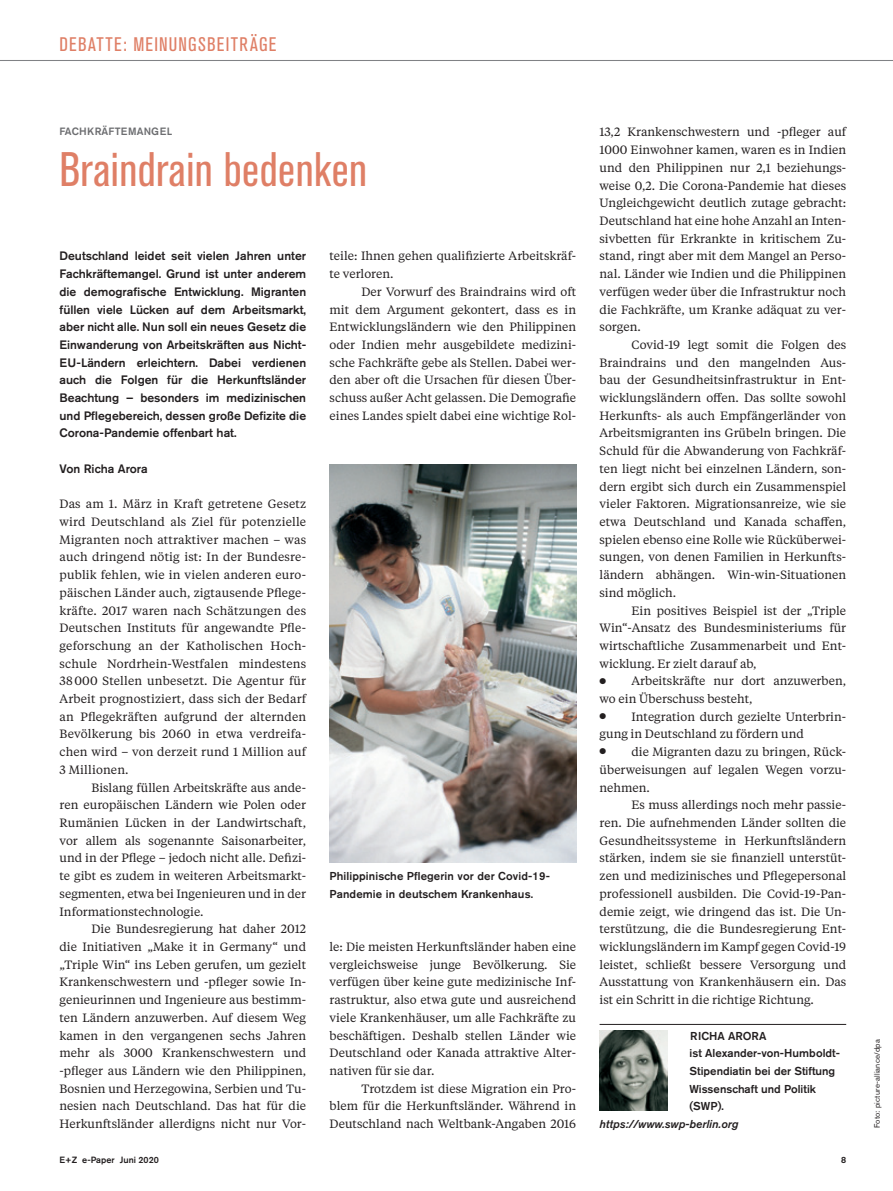
<style>
.page{position:relative;width:893px;height:1191px;background:#fff}
.page>*{position:absolute;margin:0;border:0;box-sizing:border-box;transform-origin:0 0}
.t1{font:condensed 48px "Akzidenz Grotesk BE";letter-spacing:.01em;color:#df7f66}
.t2{font:condensed 19.5px "Akzidenz Grotesk BE";letter-spacing:.065em;color:#df7f66}
.t3{font:500 12.15px/17.7px "Akzidenz Grotesk BE";color:#231f20;text-align:justify}
.t4{font:12px/17.7px "Tiempos Text";color:#231f20;text-align:justify}
.t5{font:500 11.4px/17.7px "Akzidenz Grotesk BE";color:#231f20}
.t6{font:italic 500 11.4px "Akzidenz Grotesk BE";color:#231f20}
.t7{font:500 10.5px "Akzidenz Grotesk BE";letter-spacing:.015em;color:#6c6d70}
.t8{font:500 9px "Akzidenz Grotesk BE";color:#231f20}
.t9{font:7.8px "Akzidenz Grotesk BE";letter-spacing:.02em;color:#231f20}
</style>
<div class="page">
<hr style="left:0;top:60px;width:893px;height:1px;background:#808285">
<hr style="left:600px;top:1024px;width:246px;height:1px;background:#231f20">
<img style="left:600px;top:1030px;width:67px;height:80px">
<img style="left:330px;top:464px;width:246px;height:398px">
<h2 class="t2" style="left:60px;top:33px;width:218px">DEBATTE: MEINUNGSBEITRÄGE</h2>
<p class="t7" style="left:60px;top:125px;width:114px">FACHKRÄFTEMANGEL</p>
<h1 class="t1" style="left:60px;top:142px;width:309px">Braindrain bedenken</h1>
<p class="t3" style="left:60px;top:247px;width:248px">Deutschland leidet seit vielen Jahren unter Fachkräftemangel. Grund ist unter anderem die demografische Entwicklung. Migranten füllen viele Lücken auf dem Arbeitsmarkt, aber nicht alle. Nun soll ein neues Gesetz die Einwanderung von Arbeitskräften aus Nicht-EU-Ländern erleichtern. Dabei verdienen auch die Folgen für die Herkunftsländer Beachtung – besonders im medizinischen und Pflegebereich, dessen große Defizite die Corona-Pandemie offenbart hat.</p>
<p class="t3" style="left:60px;top:459px;width:90px">Von Richa Arora</p>
<p class="t4" style="left:60px;top:494px;width:248px">Das am 1. März in Kraft getretene Gesetz wird Deutschland als Ziel für potenzielle Migranten noch attraktiver machen – was auch dringend nötig ist: In der Bundesre&shy;publik fehlen, wie in vielen anderen euro&shy;päischen Länder auch, zigtausende Pflege&shy;kräfte. 2017 waren nach Schätzungen des Deutschen Instituts für angewandte Pfle&shy;geforschung an der Katholischen Hoch&shy;schule Nordrhein-Westfalen mindestens 38000 Stellen unbesetzt. Die Agentur für Arbeit prognostiziert, dass sich der Bedarf an Pflegekräften aufgrund der alternden Bevölkerung bis 2060 in etwa verdreifa&shy;chen wird – von derzeit rund 1 Million auf 3 Millionen.</p>
<p class="t4" style="left:60px;top:778px;width:248px;text-indent:32px">Bislang füllen Arbeitskräfte aus ande&shy;ren europäischen Ländern wie Polen oder Rumänien Lücken in der Landwirtschaft, vor allem als sogenannte Saisonarbeiter, und in der Pflege – jedoch nicht alle. Defizi&shy;te gibt es zudem in weiteren Arbeitsmarkt&shy;segmenten, etwa bei Ingenieuren und in der Informationstechnologie.</p>
<p class="t4" style="left:60px;top:919px;width:248px;text-indent:32px">Die Bundesregierung hat daher 2012 die Initiativen „Make it in Germany“ und „Triple Win“ ins Leben gerufen, um gezielt Krankenschwestern und -pfleger sowie In&shy;genieurinnen und Ingenieure aus bestimm&shy;ten Ländern anzuwerben. Auf diesem Weg kamen in den vergangenen sechs Jahren mehr als 3000 Krankenschwestern und -pfleger aus Ländern wie den Philippinen, Bosnien und Herzegowina, Serbien und Tu&shy;nesien nach Deutschland. Das hat für die Herkunftsländer allerdigns nicht nur Vor-</p>
<p class="t4" style="left:330px;top:247px;width:248px">teile: Ihnen gehen qualifizierte Arbeitskräf&shy;te verloren.</p>
<p class="t4" style="left:330px;top:282px;width:248px;text-indent:32px">Der Vorwurf des Braindrains wird oft mit dem Argument gekontert, dass es in Entwicklungsländern wie den Philippinen oder Indien mehr ausgebildete medizini&shy;sche Fachkräfte gebe als Stellen. Dabei wer&shy;den aber oft die Ursachen für diesen Über&shy;schuss außer Acht gelassen. Die Demografie eines Landes spielt dabei eine wichtige Rol-</p>
<p class="t5" style="left:330px;top:867px;width:222px">Philippinische Pflegerin vor der Covid-19-<br>Pandemie in deutschem Krankenhaus.</p>
<p class="t4" style="left:330px;top:937px;width:248px">le: Die meisten Herkunftsländer haben eine vergleichsweise junge Bevölkerung. Sie verfügen über keine gute medizinische Inf&shy;rastruktur, also etwa gute und ausreichend viele Krankenhäuser, um alle Fachkräfte zu beschäftigen. Deshalb stellen Länder wie Deutschland oder Kanada attraktive Alter&shy;nativen für sie dar.</p>
<p class="t4" style="left:330px;top:1079px;width:248px;text-indent:32px">Trotzdem ist diese Migration ein Pro&shy;blem für die Herkunftsländer. Während in Deutschland nach Weltbank-Angaben 2016</p>
<p class="t4" style="left:600px;top:123px;width:248px">13,2 Krankenschwestern und -pfleger auf 1000 Einwohner kamen, waren es in Indien und den Philippinen nur 2,1 beziehungs&shy;weise 0,2. Die Corona-Pandemie hat dieses Ungleichgewicht deutlich zutage gebracht:<br>Deutschland hat eine hohe Anzahl an Inten&shy;sivbetten für Erkrankte in kritischem Zu&shy;stand, ringt aber mit dem Mangel an Perso&shy;nal. Länder wie Indien und die Philippinen verfügen weder über die Infrastruktur noch die Fachkräfte, um Kranke adäquat zu ver&shy;sorgen.</p>
<p class="t4" style="left:600px;top:335px;width:248px;text-indent:32px">Covid-19 legt somit die Folgen des Braindrains und den mangelnden Aus&shy;bau der Gesundheitsinfrastruktur in Ent&shy;wicklungsländern offen. Das sollte sowohl Herkunfts- als auch Empfängerländer von Arbeitsmigranten ins Grübeln bringen. Die Schuld für die Abwanderung von Fachkräf&shy;ten liegt nicht bei einzelnen Ländern, son&shy;dern ergibt sich durch ein Zusammenspiel vieler Faktoren. Migrationsanreize, wie sie etwa Deutschland und Kanada schaffen, spielen ebenso eine Rolle wie Rücküberwei&shy;sungen, von denen Familien in Herkunfts&shy;ländern abhängen. Win-win-Situationen sind möglich.</p>
<p class="t4" style="left:600px;top:601px;width:248px;text-indent:32px">Ein positives Beispiel ist der „Triple Win“-Ansatz des Bundesministeriums für wirtschaftliche Zusammenarbeit und Ent&shy;wicklung. Er zielt darauf ab,</p>
<p class="t4" style="left:600px;top:671px;width:248px">● Arbeitskräfte nur dort anzuwerben, wo ein Überschuss besteht,</p>
<p class="t4" style="left:600px;top:707px;width:248px">● Integration durch gezielte Unterbrin&shy;gung in Deutschland zu fördern und</p>
<p class="t4" style="left:600px;top:742px;width:248px">● die Migranten dazu zu bringen, Rück&shy;überweisungen auf legalen Wegen vorzu&shy;nehmen.</p>
<p class="t4" style="left:600px;top:795px;width:248px;text-indent:32px">Es muss allerdings noch mehr passie&shy;ren. Die aufnehmenden Länder sollten die Gesundheitssysteme in Herkunftsländern stärken, indem sie sie finanziell unterstüt&shy;zen und medizinisches und Pflegepersonal professionell ausbilden. Die Covid-19-Pan&shy;demie zeigt, wie dringend das ist. Die Un&shy;terstützung, die die Bundesregierung Ent&shy;wicklungsländern im Kampf gegen Covid-19 leistet, schließt bessere Versorgung und Ausstattung von Krankenhäusern ein. Das ist ein Schritt in die richtige Richtung.</p>
<p class="t5" style="left:690px;top:1026px;width:152px">RICHA ARORA<br>ist Alexander-von-Humboldt-<br>Stipendiatin bei der Stiftung<br>Wissenschaft und Politik (SWP).</p>
<p class="t6" style="left:600px;top:1117px;width:140px">https://www.swp-berlin.org</p>
<p class="t8" style="left:60px;top:1154px;width:101px">E+Z e-Paper Juni 2020</p>
<p class="t8" style="left:841px;top:1154px;width:7px">8</p>
<p class="t9" style="left:872px;top:1128px;width:90px;rotate:-90deg">Foto: picture-alliance/dpa</p>
</div>
